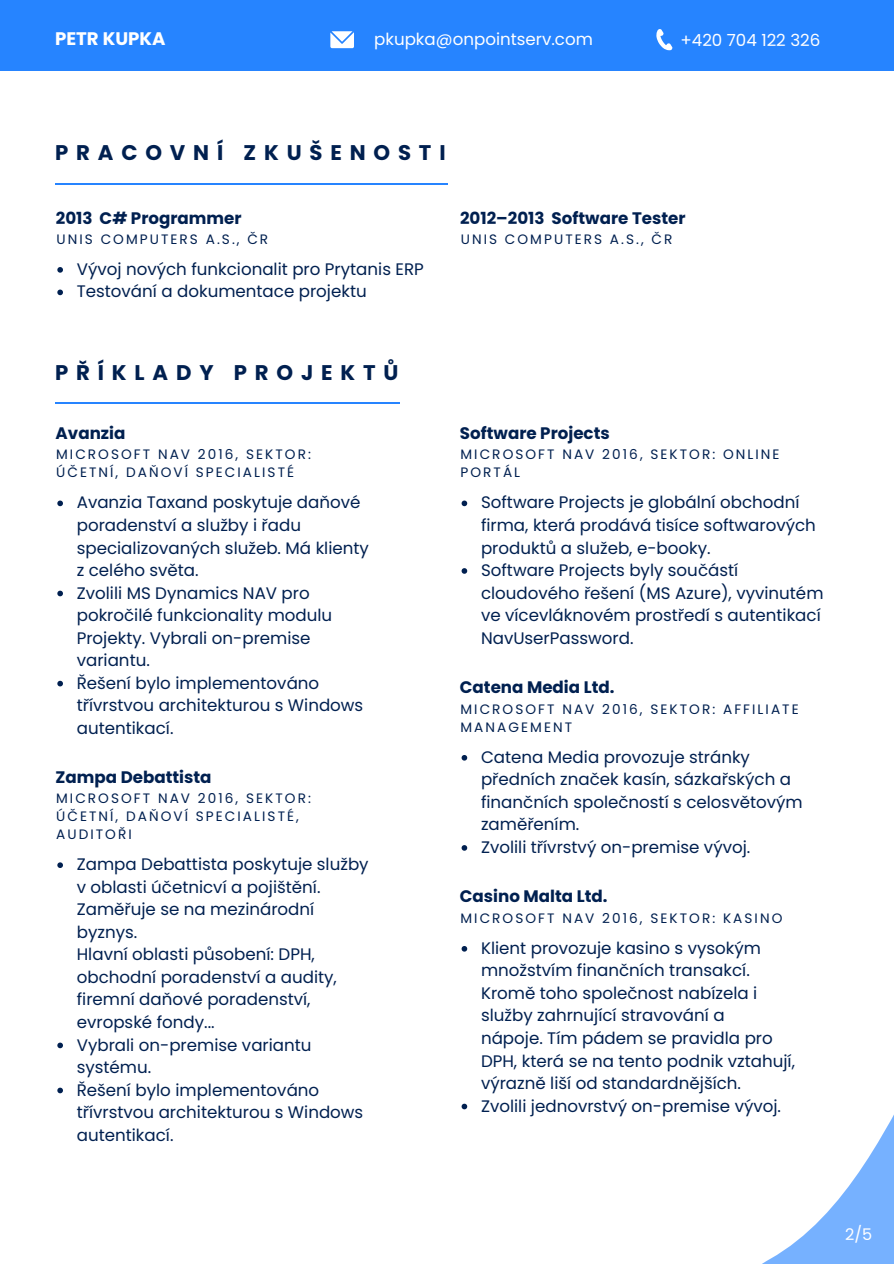
<style>
.page{position:relative;width:894px;height:1264px;background:#fff}
.page>*{position:absolute;margin:0;border:0;box-sizing:border-box;transform-origin:0 0}
.t1{font:700 21.15px "Poppins";letter-spacing:.37em;color:#002050}
.t2{font:700 18.15px "Poppins";color:#fff}
.t3{font:16.65px/22.5px "Poppins";color:#002050}
.t4{font:700 16.65px "Poppins";color:#002050}
.t5{font:16.65px "Poppins";color:#fff}
.t6{font:16.05px "Poppins";color:#fff}
.t7{font:13.65px/18px "Poppins";letter-spacing:.15em;color:#002050}
</style>
<div class="page">
<div style="left:0;top:0;width:893px;height:71px;background:#2684ff"></div>
<svg style="left:656px;top:29px;width:16px;height:21px"></svg>
<svg style="left:330px;top:31px;width:24px;height:17px"></svg>
<svg style="left:763px;top:1116px;width:130px;height:147px"></svg>
<hr style="left:55px;top:183px;width:392px;height:1px;background:#2684ff">
<svg style="left:57px;top:267px;width:6px;height:6px"></svg>
<svg style="left:57px;top:289px;width:6px;height:6px"></svg>
<hr style="left:55px;top:403px;width:345px;height:1px;background:#2684ff">
<svg style="left:57px;top:500px;width:6px;height:6px"></svg>
<svg style="left:57px;top:590px;width:6px;height:6px"></svg>
<svg style="left:57px;top:680px;width:6px;height:6px"></svg>
<svg style="left:57px;top:862px;width:6px;height:6px"></svg>
<svg style="left:57px;top:1042px;width:6px;height:6px"></svg>
<svg style="left:57px;top:1087px;width:6px;height:6px"></svg>
<svg style="left:461px;top:500px;width:6px;height:6px"></svg>
<svg style="left:461px;top:568px;width:6px;height:5px"></svg>
<svg style="left:461px;top:755px;width:6px;height:5px"></svg>
<svg style="left:461px;top:845px;width:6px;height:5px"></svg>
<svg style="left:461px;top:946px;width:6px;height:5px"></svg>
<svg style="left:461px;top:1103px;width:6px;height:6px"></svg>
<p class="t2" style="left:55px;top:26px;width:112px">PETR KUPKA</p>
<p class="t5" style="left:374px;top:27px;width:220px">pkupka@onpointserv.com</p>
<p class="t5" style="left:680px;top:28px;width:141px">+420 704 122 326</p>
<p class="t1" style="left:55px;top:138px;width:392px">PRACOVNÍ ZKUŠENOSTI</p>
<p class="t4" style="left:56px;top:206px;width:187px">2013 C# Programmer</p>
<p class="t3" style="left:77px;top:258px;width:348px">Vývoj nových funkcionalit pro Prytanis ERP</p>
<p class="t3" style="left:77px;top:280px;width:291px">Testování a dokumentace projektu</p>
<p class="t7" style="left:57px;top:230px;width:213px">UNIS COMPUTERS A.S., ČR</p>
<p class="t4" style="left:460px;top:206px;width:227px">2012–2013 Software Tester</p>
<p class="t7" style="left:460px;top:230px;width:213px">UNIS COMPUTERS A.S., ČR</p>
<p class="t1" style="left:55px;top:357px;width:345px">PŘÍKLADY PROJEKTŮ</p>
<p class="t4" style="left:56px;top:421px;width:71px">Avanzia</p>
<p class="t7" style="left:56px;top:445px;width:256px">MICROSOFT NAV 2016, SEKTOR:<br>ÚČETNÍ, DAŇOVÍ SPECIALISTÉ</p>
<p class="t3" style="left:77px;top:491px;width:293px">Avanzia Taxand poskytuje daňové poradenství a služby i řadu specializovaných služeb. Má klienty z celého světa.</p>
<p class="t3" style="left:77px;top:581px;width:257px">Zvolili MS Dynamics NAV pro pokročilé funkcionality modulu<br>Projekty. Vybrali on-premise variantu.</p>
<p class="t3" style="left:77px;top:671px;width:288px">Řešení bylo implementováno třívrstvou architekturou s Windows autentikací.</p>
<p class="t4" style="left:56px;top:765px;width:157px">Zampa Debattista</p>
<p class="t7" style="left:56px;top:789px;width:256px">MICROSOFT NAV 2016, SEKTOR:<br>ÚČETNÍ, DAŇOVÍ SPECIALISTÉ,<br>AUDITOŘI</p>
<p class="t3" style="left:77px;top:853px;width:293px">Zampa Debattista poskytuje služby v oblasti účetnicví a pojištění.<br>Zaměřuje se na mezinárodní byznys.</p>
<p class="t3" style="left:77px;top:943px;width:261px">Hlavní oblasti působení: DPH, obchodní poradenství a audity, firemní daňové poradenství, evropské fondy...</p>
<p class="t3" style="left:77px;top:1033px;width:236px">Vybrali on-premise variantu systému.</p>
<p class="t3" style="left:77px;top:1078px;width:288px">Řešení bylo implementováno třívrstvou architekturou s Windows autentikací.</p>
<p class="t4" style="left:460px;top:421px;width:151px">Software Projects</p>
<p class="t7" style="left:460px;top:445px;width:320px">MICROSOFT NAV 2016, SEKTOR: ONLINE<br>PORTÁL</p>
<p class="t3" style="left:481px;top:491px;width:336px">Software Projects je globální obchodní firma, která prodává tisíce softwarových produktů a služeb, e-booky.</p>
<p class="t3" style="left:481px;top:559px;width:344px">Software Projects byly součástí cloudového řešení (MS Azure), vyvinutém ve vícevláknovém prostředí s autentikací NavUserPassword.</p>
<p class="t4" style="left:460px;top:676px;width:156px">Catena Media Ltd.</p>
<p class="t7" style="left:460px;top:700px;width:339px">MICROSOFT NAV 2016, SEKTOR: AFFILIATE<br>MANAGEMENT</p>
<p class="t3" style="left:481px;top:745px;width:323px">Catena Media provozuje stránky předních značek kasín, sázkařských a finančních společností s celosvětovým zaměřením.</p>
<p class="t3" style="left:481px;top:835px;width:271px">Zvolili třívrstvý on-premise vývoj.</p>
<p class="t4" style="left:460px;top:885px;width:149px">Casino Malta Ltd.</p>
<p class="t3" style="left:481px;top:936px;width:315px">Klient provozuje kasino s vysokým množstvím finančních transakcí.<br>Kromě toho společnost nabízela i služby zahrnující stravování a<br>nápoje. Tím pádem se pravidla pro DPH, která se na tento podnik vztahují, výrazně liší od standardnějších.</p>
<p class="t3" style="left:481px;top:1094px;width:301px">Zvolili jednovrstvý on-premise vývoj.</p>
<p class="t7" style="left:460px;top:909px;width:323px">MICROSOFT NAV 2016, SEKTOR: KASINO</p>
<p class="t6" style="left:844px;top:1223px;width:28px">2/5</p>
</div>
